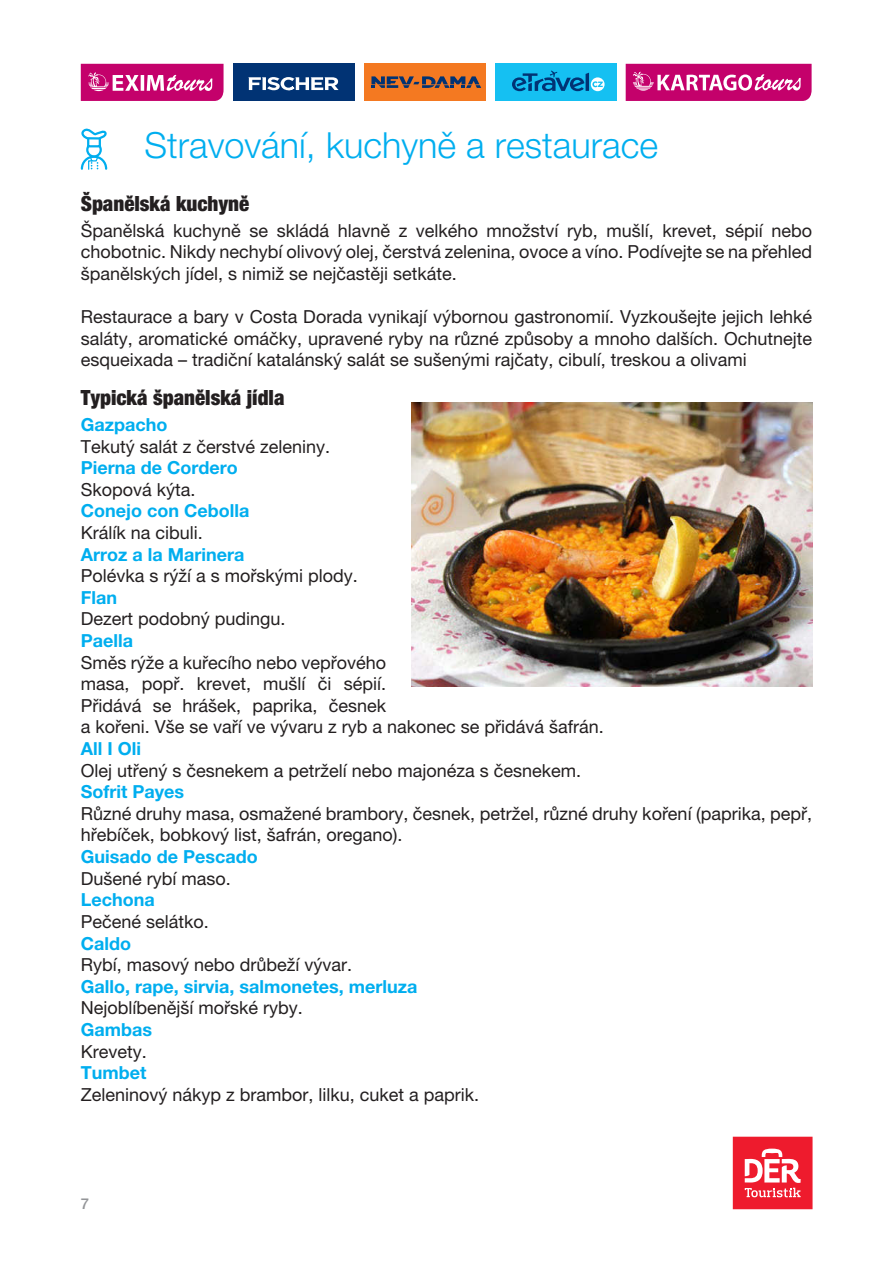
<style>
.page{position:relative;width:893px;height:1263px;background:#fff}
.page>*{position:absolute;margin:0;border:0;box-sizing:border-box;transform-origin:0 0}
.t1{font:300 36px "Helvetica Neue CE";color:#00aeef}
.t2{font:900 condensed 21px "Helvetica Neue CE";color:#231f20}
.t3{font:18px/21.6px "Helvetica Neue CE";color:#231f20;text-align:justify}
.t4{font:700 18px "Helvetica Neue CE";color:#00aeef}
.t5{font:500 15px "Helvetica Neue CE";color:#939598}
</style>
<div class="page">
<div style="left:233px;top:64px;width:121px;height:37px;background:#013374"></div>
<svg style="left:248px;top:77px;width:91px;height:13px"></svg>
<div style="left:364px;top:64px;width:121px;height:37px;background:#f47921"></div>
<svg style="left:371px;top:76px;width:110px;height:12px"></svg>
<div style="left:495px;top:64px;width:121px;height:37px;background:#15c0f2"></div>
<svg style="left:512px;top:71px;width:93px;height:20px"></svg>
<svg style="left:81px;top:64px;width:143px;height:37px;background:#cd2b83"></svg>
<svg style="left:626px;top:64px;width:186px;height:37px;background:#ce2c84"></svg>
<div style="left:733px;top:1137px;width:79px;height:72px;background:#ee1b2d"></div>
<svg style="left:745px;top:1148px;width:56px;height:49px"></svg>
<svg style="left:81px;top:129px;width:26px;height:41px"></svg>
<img style="left:412px;top:402px;width:400px;height:285px">
<h1 class="t1" style="left:145px;top:124px;width:515px">Stravování, kuchyně a restaurace</h1>
<p class="t2" style="left:81px;top:191px;width:170px">Španělská kuchyně</p>
<p class="t3" style="left:81px;top:219px;width:733px">Španělská kuchyně se skládá hlavně z velkého množství ryb, mušlí, krevet, sépií nebo chobotnic. Nikdy nechybí olivový olej, čerstvá zelenina, ovoce a víno. Podívejte se na přehled španělských jídel, s nimiž se nejčastěji setkáte.</p>
<p class="t3" style="left:81px;top:306px;width:733px">Restaurace a bary v Costa Dorada vynikají výbornou gastronomií. Vyzkoušejte jejich lehké saláty, aromatické omáčky, upravené ryby na různé způsoby a mnoho dalších. Ochutnejte esqueixada – tradiční katalánský salát se sušenými rajčaty, cibulí, treskou a olivami</p>
<p class="t2" style="left:81px;top:385px;width:205px">Typická španělská jídla</p>
<p class="t4" style="left:81px;top:413px;width:88px">Gazpacho</p>
<p class="t3" style="left:81px;top:435px;width:251px">Tekutý salát z čerstvé zeleniny.</p>
<p class="t4" style="left:81px;top:457px;width:158px">Pierna de Cordero</p>
<p class="t3" style="left:81px;top:479px;width:116px">Skopová kýta.</p>
<p class="t4" style="left:81px;top:500px;width:170px">Conejo con Cebolla</p>
<p class="t3" style="left:81px;top:522px;width:124px">Králík na cibuli.</p>
<p class="t4" style="left:81px;top:543px;width:165px">Arroz a la Marinera</p>
<p class="t3" style="left:81px;top:565px;width:279px">Polévka s rýží a s mořskými plody.</p>
<p class="t4" style="left:81px;top:586px;width:38px">Flan</p>
<p class="t3" style="left:81px;top:608px;width:206px">Dezert podobný pudingu.</p>
<p class="t4" style="left:81px;top:629px;width:54px">Paella</p>
<p class="t3" style="left:81px;top:651px;width:525px;text-align:left">Směs rýže a kuřecího nebo vepřového<br>masa, popř. krevet, mušlí či sépií.<br>Přidává se hrášek, paprika, česnek<br>a kořeni. Vše se vaří ve vývaru z ryb a nakonec se přidává šafrán.</p>
<p class="t4" style="left:81px;top:737px;width:62px">All I Oli</p>
<p class="t3" style="left:81px;top:759px;width:502px">Olej utřený s česnekem a petrželí nebo majonéza s česnekem.</p>
<p class="t4" style="left:81px;top:781px;width:105px">Sofrit Payes</p>
<p class="t3" style="left:81px;top:803px;width:733px">Různé druhy masa, osmažené brambory, česnek, petržel, různé druhy koření (paprika, pepř, hřebíček, bobkový list, šafrán, oregano).</p>
<p class="t4" style="left:81px;top:845px;width:178px">Guisado de Pescado</p>
<p class="t3" style="left:81px;top:867px;width:152px">Dušené rybí maso.</p>
<p class="t4" style="left:81px;top:889px;width:76px">Lechona</p>
<p class="t3" style="left:81px;top:911px;width:130px">Pečené selátko.</p>
<p class="t4" style="left:81px;top:932px;width:52px">Caldo</p>
<p class="t3" style="left:81px;top:954px;width:273px">Rybí, masový nebo drůbeží vývar.</p>
<p class="t4" style="left:81px;top:975px;width:338px">Gallo, rape, sirvia, salmonetes, merluza</p>
<p class="t3" style="left:81px;top:997px;width:224px">Nejoblíbenější mořské ryby.</p>
<p class="t4" style="left:81px;top:1018px;width:73px">Gambas</p>
<p class="t3" style="left:81px;top:1040px;width:68px">Krevety.</p>
<p class="t4" style="left:81px;top:1061px;width:67px">Tumbet</p>
<p class="t3" style="left:81px;top:1083px;width:400px">Zeleninový nákyp z brambor, lilku, cuket a paprik.</p>
<p class="t5" style="left:81px;top:1194px;width:10px">7</p>
</div>
